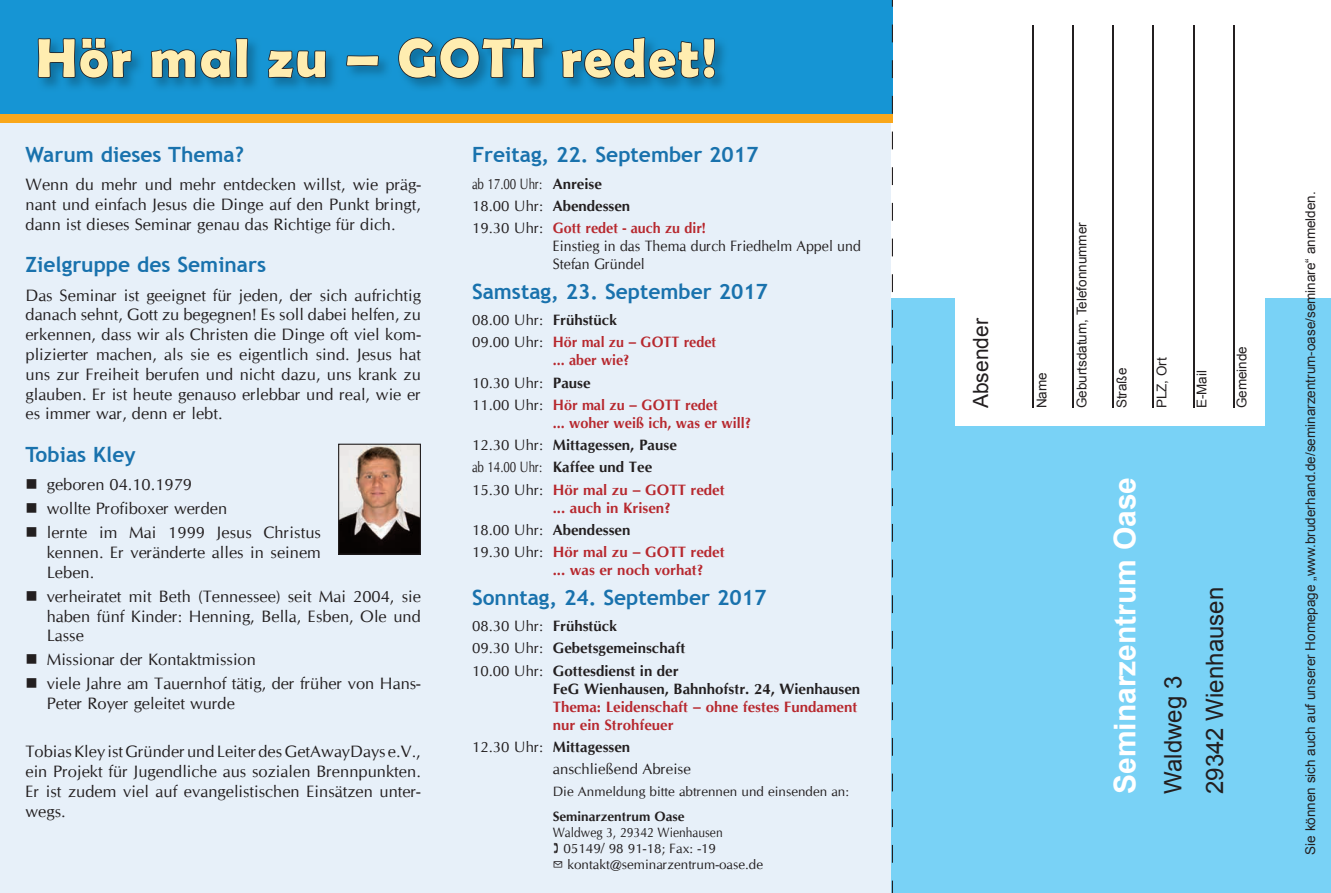
<style>
.page{position:relative;width:1331px;height:893px;background:#1695d4}
.page>*{position:absolute;margin:0;border:0;box-sizing:border-box;transform-origin:0 0}
.t1{font:700 55.2px "Berlin Sans FB Demi";letter-spacing:.04em;color:#ffedb0}
.t2{font:700 30px "Arial";color:#fff}
.t3{font:24px/41.5px "Arial";color:#231f20}
.t4{font:700 21px "Trebuchet MS";color:#1972ad}
.t5{font:21px "Arial";color:#231f20}
.t6{font:16.5px/19.8px "Cg Omega";color:#231f20;text-align:justify}
.t7{font:700 15px/22.2px "Cg Omega";color:#b7282e}
.t8{font:700 15px/22.2px "Cg Omega";color:#231f20}
.t9{font:700 15px/22.2px "Cg Omega";color:#b7282e;scale:.96 1}
.t10{font:15px/22.2px "Cg Omega";color:#231f20}
.t11{font:15px/22.2px "Cg Omega";color:#231f20;scale:.77 1}
.t12{font:15px/18px "Cg Omega";color:#231f20;scale:.95 1}
.t13{font:700 15px/22.2px "Cg Omega";color:#b7282e;scale:.95 1}
.t14{font:13.5px "Arial";color:#231f20}
.t15{font:13.5px "Cg Omega";color:#231f20}
.t16{font:13.5px "Cg Omega";color:#231f20;scale:.9 1}
.t17{font:700 13.5px "Cg Omega";color:#231f20}
.s1{font-weight:700}
.s2{font-weight:700;color:#b7282e}
.s3{font-weight:400;color:#231f20}
.s4{color:#231f20}
.s5{font-weight:400}
</style>
<div class="page">
<div style="left:0;top:122px;width:892px;height:771px;background:#e7f0f9"></div>
<hr style="left:892px;top:118px;width:1px;height:775px;background:#fff">
<div style="left:0;top:114px;width:1331px;height:8px;background:#f9a71b"></div>
<svg style="left:37px;top:37px;width:96px;height:42px"></svg>
<svg style="left:150px;top:38px;width:99px;height:91px"></svg>
<svg style="left:268px;top:50px;width:59px;height:29px"></svg>
<svg style="left:346px;top:55px;width:34px;height:12px"></svg>
<svg style="left:398px;top:37px;width:146px;height:43px"></svg>
<svg style="left:561px;top:37px;width:155px;height:42px"></svg>
<svg style="left:338px;top:444px;width:83px;height:111px;background:#958278"></svg>
<div style="left:893px;top:0;width:438px;height:893px;background:#fff"></div>
<div style="left:892px;top:298px;width:439px;height:595px;background:#79d2f6"></div>
<div style="left:956px;top:0;width:309px;height:425px;background:#fff"></div>
<hr style="left:1032px;top:26px;width:2px;height:382px;background:#231f20">
<hr style="left:1072px;top:26px;width:2px;height:382px;background:#231f20">
<hr style="left:1112px;top:26px;width:2px;height:382px;background:#231f20">
<hr style="left:1153px;top:26px;width:1px;height:382px;background:#231f20">
<hr style="left:1193px;top:26px;width:1px;height:382px;background:#231f20">
<hr style="left:1233px;top:26px;width:1px;height:382px;background:#231f20">
<svg style="left:892px;top:25px;width:1px;height:17px"></svg>
<svg style="left:892px;top:60px;width:1px;height:18px"></svg>
<svg style="left:892px;top:96px;width:1px;height:18px"></svg>
<svg style="left:892px;top:132px;width:1px;height:17px"></svg>
<svg style="left:892px;top:167px;width:1px;height:18px"></svg>
<svg style="left:892px;top:203px;width:1px;height:18px"></svg>
<svg style="left:892px;top:239px;width:1px;height:17px"></svg>
<svg style="left:892px;top:274px;width:1px;height:18px"></svg>
<svg style="left:892px;top:310px;width:1px;height:18px"></svg>
<svg style="left:892px;top:346px;width:1px;height:17px"></svg>
<svg style="left:892px;top:381px;width:1px;height:18px"></svg>
<svg style="left:892px;top:417px;width:1px;height:18px"></svg>
<svg style="left:892px;top:453px;width:1px;height:17px"></svg>
<svg style="left:892px;top:488px;width:1px;height:18px"></svg>
<svg style="left:892px;top:524px;width:1px;height:18px"></svg>
<svg style="left:892px;top:560px;width:1px;height:17px"></svg>
<svg style="left:892px;top:595px;width:1px;height:18px"></svg>
<svg style="left:892px;top:631px;width:1px;height:18px"></svg>
<svg style="left:892px;top:667px;width:1px;height:17px"></svg>
<svg style="left:892px;top:702px;width:1px;height:18px"></svg>
<svg style="left:892px;top:738px;width:1px;height:18px"></svg>
<svg style="left:892px;top:774px;width:1px;height:17px"></svg>
<svg style="left:892px;top:809px;width:1px;height:18px"></svg>
<svg style="left:892px;top:845px;width:1px;height:18px"></svg>
<svg style="left:892px;top:881px;width:1px;height:12px"></svg>
<svg style="left:554px;top:843px;width:4px;height:10px"></svg>
<h1 class="t1" style="left:36px;top:26px;width:682px">Hör mal zu – GOTT redet!</h1>
<p class="t4" style="left:26px;top:142px;width:220px">Warum dieses Thema?</p>
<p class="t6" style="left:26px;top:175px;width:397px">Wenn du mehr und mehr entdecken willst, wie präg&shy;nant und einfach Jesus die Dinge auf den Punkt bringt, dann ist dieses Seminar genau das Richtige für dich.</p>
<p class="t4" style="left:26px;top:252px;width:242px">Zielgruppe des Seminars</p>
<p class="t6" style="left:26px;top:285px;width:397px">Das Seminar ist geeignet für jeden, der sich aufrichtig danach sehnt, Gott zu begegnen! Es soll dabei helfen, zu erkennen, dass wir als Christen die Dinge oft viel kom&shy;plizierter machen, als sie es eigentlich sind. Jesus hat uns zur Freiheit berufen und nicht dazu, uns krank zu glauben. Er ist heute genauso erlebbar und real, wie er es immer war, denn er lebt.</p>
<p class="t4" style="left:26px;top:441px;width:112px">Tobias Kley</p>
<p class="t6" style="left:26px;top:475px;width:168px">■ geboren 04.10.1979</p>
<p class="t6" style="left:25px;top:499px;width:203px">■ wollte Profiboxer werden</p>
<p class="t6" style="left:47px;top:523px;width:276px;text-indent:-21px">■ lernte im Mai 1999 Jesus Christus kennen. Er veränderte alles in seinem Leben.</p>
<p class="t6" style="left:47px;top:586px;width:376px;text-indent:-21px">■ verheiratet mit Beth (Tennessee) seit Mai 2004, sie haben fünf Kinder: Henning, Bella, Esben, Ole und Lasse</p>
<p class="t6" style="left:25px;top:650px;width:232px">■ Missionar der Kontaktmission</p>
<p class="t6" style="left:47px;top:674px;width:376px;text-indent:-21px">■ viele Jahre am Tauernhof tätig, der früher von Hans-<br>Peter Royer geleitet wurde</p>
<p class="t6" style="left:25px;top:742px;width:397px">Tobias Kley ist Gründer und Leiter des GetAwayDays e.V., ein Projekt für Jugendliche aus sozialen Brennpunkten.<br>Er ist zudem viel auf evangelistischen Einsätzen unter&shy;wegs.</p>
<p class="t4" style="left:472px;top:142px;width:288px">Freitag, 22. September 2017</p>
<p class="t11" style="left:472px;top:173px;width:305px">ab 17.00 Uhr: <span class="s1">Anreise<br></span>18.00 Uhr: <span class="s1">Abendessen<br></span>19.30 Uhr: <span class="s2">Gott redet - auch zu dir!</span></p>
<p class="t12" style="left:553px;top:237px;width:326px">Einstieg in das Thema durch Friedhelm Appel und<br>Stefan Gründel</p>
<p class="t4" style="left:472px;top:278px;width:297px">Samstag, 23. September 2017</p>
<p class="t10" style="left:472px;top:309px;width:246px">08.00 Uhr: <span class="s1">Frühstück<br></span>09.00 Uhr: <span class="s2">Hör mal zu – GOTT redet</span></p>
<p class="t13" style="left:472px;top:349px;width:260px;text-indent:81px">... aber wie?<br><span class="s3">10.30 Uhr:</span> <span class="s4">Pause<br></span><span class="s3">11.00 Uhr:</span> Hör mal zu – GOTT redet</p>
<p class="t9" style="left:472px;top:412px;width:292px;text-indent:81px">... woher weiß ich, was er will?<br><span class="s3">12.30 Uhr:</span> <span class="s4">Mittagessen, Pause<br></span><span class="s3">ab 14.00 Uhr:</span> <span class="s4">Kaffee und Tee<br></span><span class="s3">15.30 Uhr:</span> Hör mal zu – GOTT redet</p>
<p class="t7" style="left:472px;top:496px;width:254px;text-indent:81px">... auch in Krisen?<br><span class="s3">18.00 Uhr:</span> <span class="s4">Abendessen<br></span><span class="s3">19.30 Uhr:</span> Hör mal zu – GOTT redet</p>
<p class="t7" style="left:553px;top:559px;width:152px">... was er noch vorhat?</p>
<p class="t4" style="left:472px;top:584px;width:296px">Sonntag, 24. September 2017</p>
<p class="t8" style="left:472px;top:615px;width:215px"><span class="s5">08.30 Uhr:</span> Frühstück<br><span class="s5">09.30 Uhr:</span> Gebetsgemeinschaft<br><span class="s5">10.00 Uhr:</span> Gottesdienst in der</p>
<p class="t8" style="left:553px;top:677px;width:309px">FeG Wienhausen, Bahnhofstr. 24, Wienhausen</p>
<p class="t7" style="left:553px;top:698px;width:306px;line-height:18px">Thema: Leidenschaft – ohne festes Fundament nur ein Strohfeuer</p>
<p class="t10" style="left:553px;top:736px;width:140px;text-indent:-81px">12.30 Uhr: <span class="s1">Mittagessen </span>anschließend Abreise</p>
<p class="t15" style="left:553px;top:784px;width:298px">Die Anmeldung bitte abtrennen und einsenden an:</p>
<p class="t17" style="left:553px;top:808px;width:133px">Seminarzentrum Oase</p>
<p class="t16" style="left:553px;top:825px;width:190px">Waldweg 3, 29342 Wienhausen</p>
<p class="t15" style="left:563px;top:841px;width:154px">05149/ 98 91-18; Fax: -19</p>
<p class="t15" style="left:553px;top:857px;width:212px">✉ kontakt@seminarzentrum-oase.de</p>
<p class="t5" style="left:966px;top:408px;width:92px;rotate:-90deg">Absender</p>
<p class="t14" style="left:1032px;top:408px;width:38px;rotate:-90deg">Name</p>
<p class="t14" style="left:1072px;top:408px;width:188px;rotate:-90deg">Geburtsdatum, Telefonnummer</p>
<p class="t14" style="left:1112px;top:408px;width:42px;rotate:-90deg">Straße</p>
<p class="t14" style="left:1152px;top:408px;width:53px;rotate:-90deg">PLZ, Ort</p>
<p class="t14" style="left:1192px;top:408px;width:40px;rotate:-90deg">E-Mail</p>
<p class="t14" style="left:1232px;top:408px;width:64px;rotate:-90deg">Gemeinde</p>
<h2 class="t2" style="left:1104px;top:794px;width:318px;rotate:-90deg">Seminarzentrum Oase</h2>
<h3 class="t3" style="left:1152px;top:794px;width:208px;rotate:-90deg">Waldweg 3<br>29342 Wienhausen</h3>
<p class="t14" style="left:1301px;top:855px;width:665px;rotate:-90deg">Sie können sich auch auf unserer Homepage „www.bruderhand.de/seminarzentrum-oase/seminare“ anmelden.</p>
</div>
